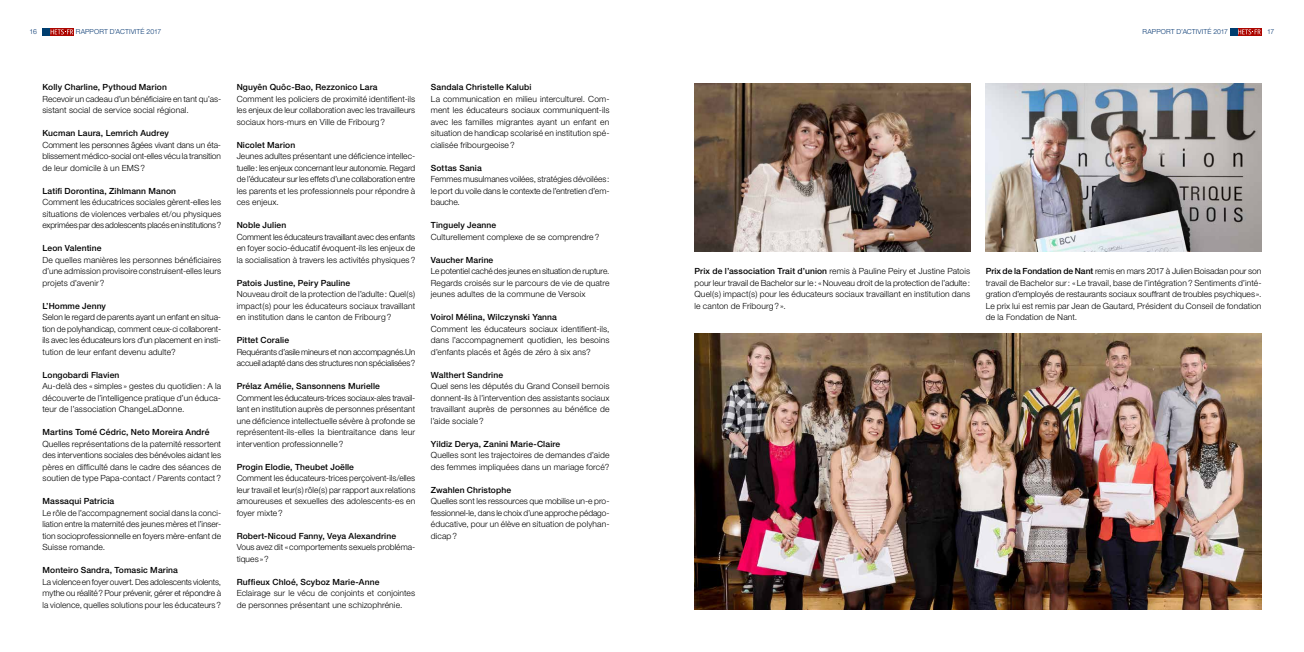
<style>
.page{position:relative;width:1304px;height:652px;background:#fff}
.page>*{position:absolute;margin:0;border:0;box-sizing:border-box;transform-origin:0 0}
.t1{font:300 8.5px/11.5px "Helvetica Neue";letter-spacing:.01em;color:#000;text-align:justify}
.t2{font:500 8.5px "Helvetica Neue";letter-spacing:.015em;color:#000}
.t3{font:300 8.5px/11.5px "Helvetica Neue";letter-spacing:-.02em;color:#000}
.t4{font:300 6.9px "Helvetica Neue";letter-spacing:.015em;color:#00346f}
.s1{font-weight:500}
</style>
<div class="page">
<svg style="left:1237px;top:28px;width:24px;height:7px"></svg>
<svg style="left:1238px;top:29px;width:23px;height:5px"></svg>
<div style="left:1230px;top:28px;width:7px;height:7px;background:#003e6f"></div>
<svg style="left:50px;top:28px;width:24px;height:7px"></svg>
<svg style="left:51px;top:29px;width:22px;height:5px"></svg>
<div style="left:43px;top:28px;width:7px;height:7px;background:#003e6f"></div>
<img style="left:694px;top:334px;width:567px;height:275px">
<img style="left:694px;top:83px;width:276px;height:168px">
<img style="left:986px;top:83px;width:275px;height:168px">
<p class="t4" style="left:29px;top:27px;width:9px">16</p>
<p class="t4" style="left:76px;top:28px;width:87px">RAPPORT D’ACTIVITÉ 2017</p>
<p class="t4" style="left:1143px;top:28px;width:87px">RAPPORT D’ACTIVITÉ 2017</p>
<p class="t4" style="left:1267px;top:27px;width:9px">17</p>
<p class="t2" style="left:43px;top:82px;width:126px">Kolly Charline, Pythoud Marion</p>
<p class="t1" style="left:43px;top:93px;width:180px">Recevoir un cadeau d’un bénéficiaire en tant qu’as&shy;sistant social de service social régional.</p>
<p class="t2" style="left:43px;top:128px;width:128px">Kucman Laura, Lemrich Audrey</p>
<p class="t1" style="left:43px;top:139px;width:180px">Comment les personnes âgées vivant dans un éta&shy;blissement médico-social ont-elles vécu la transition de leur domicile à un EMS?</p>
<p class="t2" style="left:43px;top:185px;width:135px">Latifi Dorontina, Zihlmann Manon</p>
<p class="t1" style="left:43px;top:196px;width:180px">Comment les éducatrices sociales gèrent-elles les situations de violences verbales et/ou physiques exprimées par des adolescents placés en institutions?</p>
<p class="t2" style="left:43px;top:243px;width:60px">Leon Valentine</p>
<p class="t1" style="left:43px;top:254px;width:180px">De quelles manières les personnes bénéficiaires d’une admission provisoire construisent-elles leurs projets d’avenir?</p>
<p class="t2" style="left:43px;top:300px;width:65px">L’Homme Jenny</p>
<p class="t1" style="left:43px;top:311px;width:180px">Selon le regard de parents ayant un enfant en situa&shy;tion de polyhandicap, comment ceux-ci collaborent&shy;ils avec les éducateurs lors d’un placement en insti&shy;tution de leur enfant devenu adulte?</p>
<p class="t2" style="left:43px;top:369px;width:78px">Longobardi Flavien</p>
<p class="t1" style="left:43px;top:380px;width:180px">Au-delà des « simples » gestes du quotidien: A la découverte de l’intelligence pratique d’un éduca&shy;teur de l’association ChangeLaDonne.</p>
<p class="t2" style="left:43px;top:427px;width:168px">Martins Tomé Cédric, Neto Moreira André</p>
<p class="t1" style="left:43px;top:438px;width:180px">Quelles représentations de la paternité ressortent des interventions sociales des bénévoles aidant les pères en difficulté dans le cadre des séances de soutien de type Papa-contact / Parents contact?</p>
<p class="t2" style="left:43px;top:496px;width:73px">Massaqui Patricia</p>
<p class="t1" style="left:43px;top:507px;width:180px">Le rôle de l’accompagnement social dans la conci&shy;liation entre la maternité des jeunes mères et l’inser&shy;tion socioprofessionnelle en foyers mère-enfant de Suisse romande.</p>
<p class="t2" style="left:43px;top:565px;width:137px">Monteiro Sandra, Tomasic Marina</p>
<p class="t1" style="left:43px;top:576px;width:180px">La violence en foyer ouvert. Des adolescents violents, mythe ou réalité? Pour prévenir, gérer et répondre à la violence, quelles solutions pour les éducateurs?</p>
<p class="t2" style="left:237px;top:82px;width:142px">Nguyên Quôc-Bao, Rezzonico Lara</p>
<p class="t1" style="left:237px;top:93px;width:180px">Comment les policiers de proximité identifient-ils les enjeux de leur collaboration avec les travailleurs sociaux hors-murs en Ville de Fribourg?</p>
<p class="t2" style="left:237px;top:139px;width:60px">Nicolet Marion</p>
<p class="t1" style="left:237px;top:150px;width:180px">Jeunes adultes présentant une déficience intellec&shy;tuelle: les enjeux concernant leur autonomie. Regard de l’éducateur sur les effets d’une collaboration entre les parents et les professionnels pour répondre à ces enjeux.</p>
<p class="t2" style="left:237px;top:220px;width:51px">Noble Julien</p>
<p class="t1" style="left:237px;top:231px;width:180px">Comment les éducateurs travaillant avec des enfants en foyer socio-éducatif évoquent-ils les enjeux de la socialisation à travers les activités physiques?</p>
<p class="t2" style="left:237px;top:277px;width:115px">Patois Justine, Peiry Pauline</p>
<p class="t1" style="left:237px;top:288px;width:180px">Nouveau droit de la protection de l’adulte: Quel(s) impact(s) pour les éducateurs sociaux travaillant en institution dans le canton de Fribourg?</p>
<p class="t2" style="left:237px;top:335px;width:54px">Pittet Coralie</p>
<p class="t3" style="left:237px;top:346px;width:180px">Requérants d’asile mineurs et non accompagnés.Un accueil adapté dans des structures non spécialisées?</p>
<p class="t2" style="left:237px;top:381px;width:145px">Prélaz Amélie, Sansonnens Murielle</p>
<p class="t1" style="left:237px;top:392px;width:180px">Comment les éducateurs-trices sociaux-ales travail&shy;lant en institution auprès de personnes présentant une déficience intellectuelle sévère à profonde se représentent-ils-elles la bientraitance dans leur intervention professionnelle?</p>
<p class="t2" style="left:237px;top:461px;width:119px">Progin Elodie, Theubet Joëlle</p>
<p class="t1" style="left:237px;top:472px;width:180px">Comment les éducateurs-trices perçoivent-ils/elles leur travail et leur(s) rôle(s) par rapport aux relations amoureuses et sexuelles des adolescents-es en foyer mixte?</p>
<p class="t2" style="left:237px;top:530px;width:161px">Robert-Nicoud Fanny, Veya Alexandrine</p>
<p class="t1" style="left:237px;top:541px;width:180px">Vous avez dit «comportements sexuels probléma&shy;tiques»?</p>
<p class="t2" style="left:237px;top:576px;width:144px">Ruffieux Chloé, Scyboz Marie-Anne</p>
<p class="t1" style="left:237px;top:587px;width:180px">Eclairage sur le vécu de conjoints et conjointes de personnes présentant une schizophrénie.</p>
<p class="t2" style="left:431px;top:82px;width:102px">Sandala Christelle Kalubi</p>
<p class="t1" style="left:431px;top:93px;width:180px">La communication en milieu interculturel. Com&shy;ment les éducateurs sociaux communiquent-ils avec les familles migrantes ayant un enfant en situation de handicap scolarisé en institution spé&shy;cialisée fribourgeoise?</p>
<p class="t2" style="left:431px;top:162px;width:52px">Sottas Sania</p>
<p class="t1" style="left:431px;top:173px;width:180px">Femmes musulmanes voilées, stratégies dévoilées: le port du voile dans le contexte de l’entretien d’em&shy;bauche.</p>
<p class="t2" style="left:431px;top:220px;width:67px">Tinguely Jeanne</p>
<p class="t1" style="left:431px;top:231px;width:170px">Culturellement complexe de se comprendre?</p>
<p class="t2" style="left:431px;top:254px;width:64px">Vaucher Marine</p>
<p class="t1" style="left:431px;top:265px;width:180px">Le potentiel caché des jeunes en situation de rupture.<br>Regards croisés sur le parcours de vie de quatre jeunes adultes de la commune de Versoix</p>
<p class="t2" style="left:431px;top:312px;width:128px">Voirol Mélina, Wilczynski Yanna</p>
<p class="t1" style="left:431px;top:323px;width:180px">Comment les éducateurs sociaux identifient-ils, dans l’accompagnement quotidien, les besoins d’enfants placés et âgés de zéro à six ans?</p>
<p class="t2" style="left:431px;top:369px;width:74px">Walthert Sandrine</p>
<p class="t1" style="left:431px;top:380px;width:180px">Quel sens les députés du Grand Conseil bernois donnent-ils à l’intervention des assistants sociaux travaillant auprès de personnes au bénéfice de l’aide sociale?</p>
<p class="t2" style="left:431px;top:438px;width:131px">Yildiz Derya, Zanini Marie-Claire</p>
<p class="t1" style="left:431px;top:449px;width:180px">Quelles sont les trajectoires de demandes d’aide des femmes impliquées dans un mariage forcé?</p>
<p class="t2" style="left:431px;top:484px;width:82px">Zwahlen Christophe</p>
<p class="t1" style="left:431px;top:495px;width:180px">Quelles sont les ressources que mobilise un-e pro&shy;fessionnel-le, dans le choix d’une approche pédago&shy;éducative, pour un élève en situation de polyhan&shy;dicap?</p>
<p class="t1" style="left:694px;top:265px;width:277px"><span class="s1">Prix de l’association Trait d’union</span> remis à Pauline Peiry et Justine Patois pour leur travail de Bachelor sur le: «Nouveau droit de la protection de l’adulte:<br>Quel(s) impact(s) pour les éducateurs sociaux travaillant en institution dans le canton de Fribourg?».</p>
<p class="t1" style="left:986px;top:265px;width:277px"><span class="s1">Prix de la Fondation de Nant</span> remis en mars 2017 à Julien Boisadan pour son travail de Bachelor sur: «Le travail, base de l’intégration? Sentiments d’inté&shy;gration d’employés de restaurants sociaux souffrant de troubles psychiques».<br>Le prix lui est remis par Jean de Gautard, Président du Conseil de fondation de la Fondation de Nant.</p>
</div>
